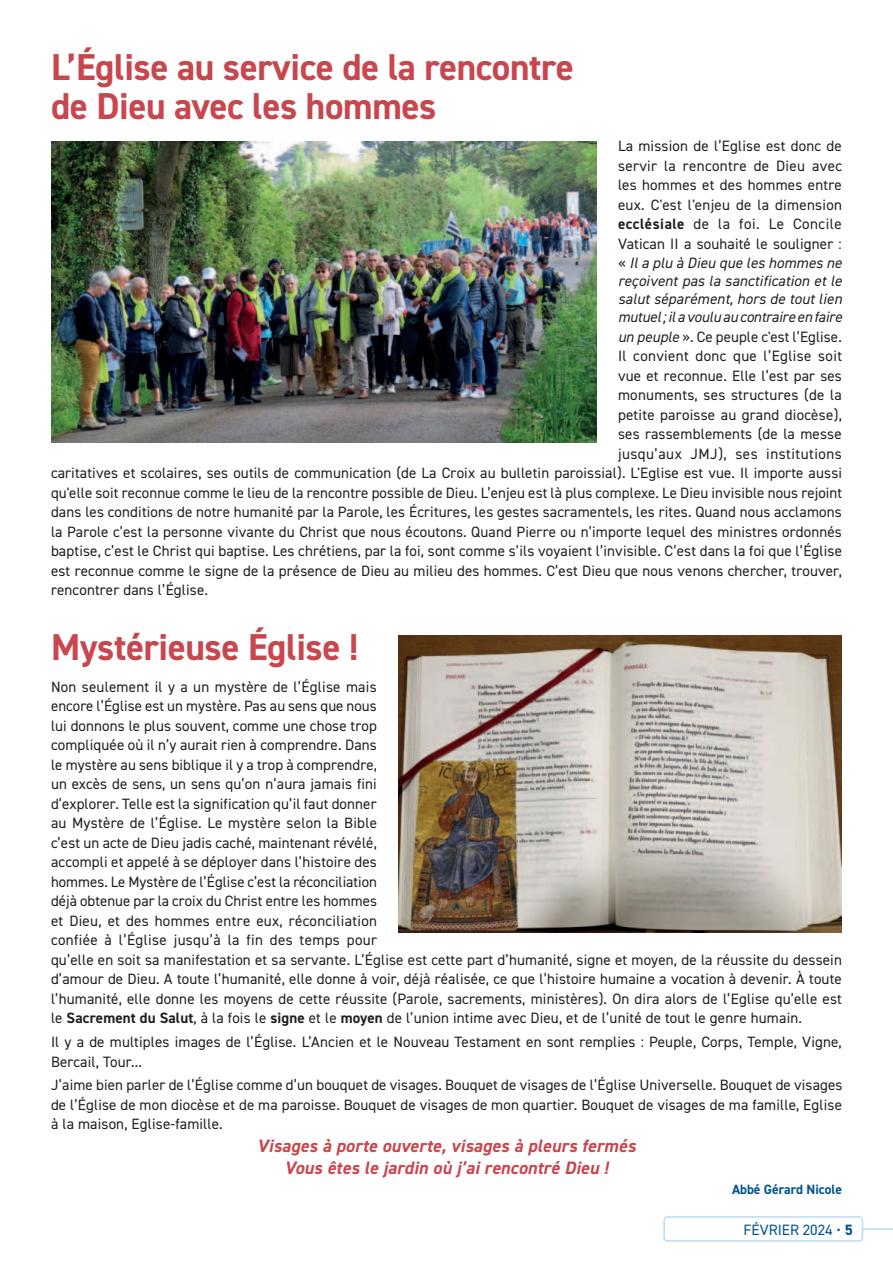
<style>
.page{position:relative;width:893px;height:1263px;background:#fff}
.page>*{position:absolute;margin:0;border:0;box-sizing:border-box;transform-origin:0 0}
.t1{font:700 37.5px/39px "DIN2014";letter-spacing:-.01em;color:#c8474e}
.t2{font:italic 700 18px/22.5px "DIN2014";letter-spacing:.01em;color:#c8474e;text-align:center}
.t3{font:15px/19.5px "DIN2014";letter-spacing:.01em;color:#231f20}
.t4{font:italic 15px/18px "DIN2014";letter-spacing:-.005em;color:#231f20;text-align:justify}
.t5{font:15px "DIN2014";letter-spacing:.035em;color:#231f20}
.t6{font:15px "DIN2014";color:#01548f}
.t7{font:700 13.5px "DIN2014";color:#01548f}
.s1{font-weight:700}
.s2{font-style:italic}
</style>
<div class="page">
<hr style="left:842px;top:1228px;width:51px;height:2px;background:#b9dbf3">
<div style="left:664px;top:1217px;width:198px;height:24px;background:#fff;border-radius:4px"></div>
<div style="left:663px;top:1216px;width:200px;height:26px;border:2px solid #b9dbf3;border-radius:4px"></div>
<img style="left:51px;top:141px;width:546px;height:301px">
<img style="left:398px;top:635px;width:444px;height:297px">
<h1 class="t1" style="left:51px;top:48px;width:524px">L’Église au service de la rencontre de Dieu avec les hommes</h1>
<p class="t3" style="left:618px;top:136px;width:226px;text-align:justify">La mission de l’Eglise est donc de servir la rencontre de Dieu avec les hommes et des hommes entre eux. C'est l'enjeu de la dimension <span class="s1">ecclésiale</span> de la foi. Le Concile Vatican II a souhaité le souligner : « <span class="s2">Il a plu à Dieu que les hommes ne</span></p>
<p class="t4" style="left:618px;top:272px;width:225px">reçoivent pas la sanctification et le salut séparément, hors de tout lien mutuel ; il a voulu au contraire en faire</p>
<p class="t3" style="left:618px;top:327px;width:225px"><span class="s2">un peuple</span> ». Ce peuple c'est l’Eglise.</p>
<p class="t3" style="left:618px;top:346px;width:226px">Il convient donc que l’Eglise soit</p>
<p class="t3" style="left:618px;top:366px;width:225px">vue et reconnue. Elle l’est par ses</p>
<p class="t3" style="left:618px;top:385px;width:225px">monuments, ses structures (de la</p>
<p class="t3" style="left:618px;top:405px;width:225px">petite paroisse au grand diocèse),</p>
<p class="t3" style="left:618px;top:424px;width:225px">ses rassemblements (de la messe</p>
<p class="t5" style="left:618px;top:446px;width:225px">jusqu’aux JMJ), ses institutions</p>
<p class="t3" style="left:51px;top:463px;width:792px">caritatives et scolaires, ses outils de communication (de La Croix au bulletin paroissial). L'Eglise est vue. Il importe aussi</p>
<p class="t3" style="left:51px;top:483px;width:793px">qu'elle soit reconnue comme le lieu de la rencontre possible de Dieu. L’enjeu est là plus complexe. Le Dieu invisible nous rejoint</p>
<p class="t3" style="left:51px;top:502px;width:792px">dans les conditions de notre humanité par la Parole, les Écritures, les gestes sacramentels, les rites. Quand nous acclamons</p>
<p class="t3" style="left:51px;top:522px;width:792px">la Parole c’est la personne vivante du Christ que nous écoutons. Quand Pierre ou n’importe lequel des ministres ordonnés</p>
<p class="t3" style="left:51px;top:541px;width:792px">baptise, c’est le Christ qui baptise. Les chrétiens, par la foi, sont comme s’ils voyaient l’invisible. C’est dans la foi que l’Église</p>
<p class="t3" style="left:51px;top:561px;width:792px">est reconnue comme le signe de la présence de Dieu au milieu des hommes. C’est Dieu que nous venons chercher, trouver,</p>
<p class="t3" style="left:51px;top:580px;width:159px">rencontrer dans l’Église.</p>
<h1 class="t1" style="left:51px;top:627px;width:309px">Mystérieuse Église !</h1>
<p class="t3" style="left:51px;top:677px;width:792px">Non seulement il y a un mystère de l’Église mais<br>encore l’Église est un mystère. Pas au sens que nous<br>lui donnons le plus souvent, comme une chose trop<br>compliquée où il n’y aurait rien à comprendre. Dans<br>le mystère au sens biblique il y a trop à comprendre,<br>un excès de sens, un sens qu’on n’aura jamais fini<br>d’explorer. Telle est la signification qu’il faut donner<br>au Mystère de l’Église. Le mystère selon la Bible<br>c’est un acte de Dieu jadis caché, maintenant révélé,<br>accompli et appelé à se déployer dans l’histoire des<br>hommes. Le Mystère de l’Église c’est la réconciliation<br>déjà obtenue par la croix du Christ entre les hommes<br>et Dieu, et des hommes entre eux, réconciliation<br>confiée à l’Église jusqu’à la fin des temps pour<br>qu’elle en soit sa manifestation et sa servante. L’Église est cette part d’humanité, signe et moyen, de la réussite du dessein d’amour de Dieu. A toute l’humanité, elle donne à voir, déjà réalisée, ce que l’histoire humaine a vocation à devenir. À toute l’humanité, elle donne les moyens de cette réussite (Parole, sacrements, ministères). On dira alors de l’Eglise qu’elle est le <span class="s1">Sacrement du Salut</span>, à la fois le <span class="s1">signe</span> et le <span class="s1">moyen</span> de l’union intime avec Dieu, et de l’unité de tout le genre humain.</p>
<p class="t3" style="left:51px;top:1032px;width:792px">Il y a de multiples images de l’Église. L’Ancien et le Nouveau Testament en sont remplies : Peuple, Corps, Temple, Vigne,<br>Bercail, Tour...</p>
<p class="t3" style="left:51px;top:1075px;width:793px;text-align:justify">J’aime bien parler de l’Église comme d’un bouquet de visages. Bouquet de visages de l’Église Universelle. Bouquet de visages de l’Église de mon diocèse et de ma paroisse. Bouquet de visages de mon quartier. Bouquet de visages de ma famille, Eglise à la maison, Eglise-famille.</p>
<p class="t2" style="left:257px;top:1134px;width:380px">Visages à porte ouverte, visages à pleurs fermés<br>Vous êtes le jardin où j’ai rencontré Dieu !</p>
<p class="t7" style="left:732px;top:1182px;width:111px">Abbé Gérard Nicole</p>
<p class="t6" style="left:744px;top:1222px;width:111px">FÉVRIER 2024 • <span class="s1">5</span></p>
</div>
